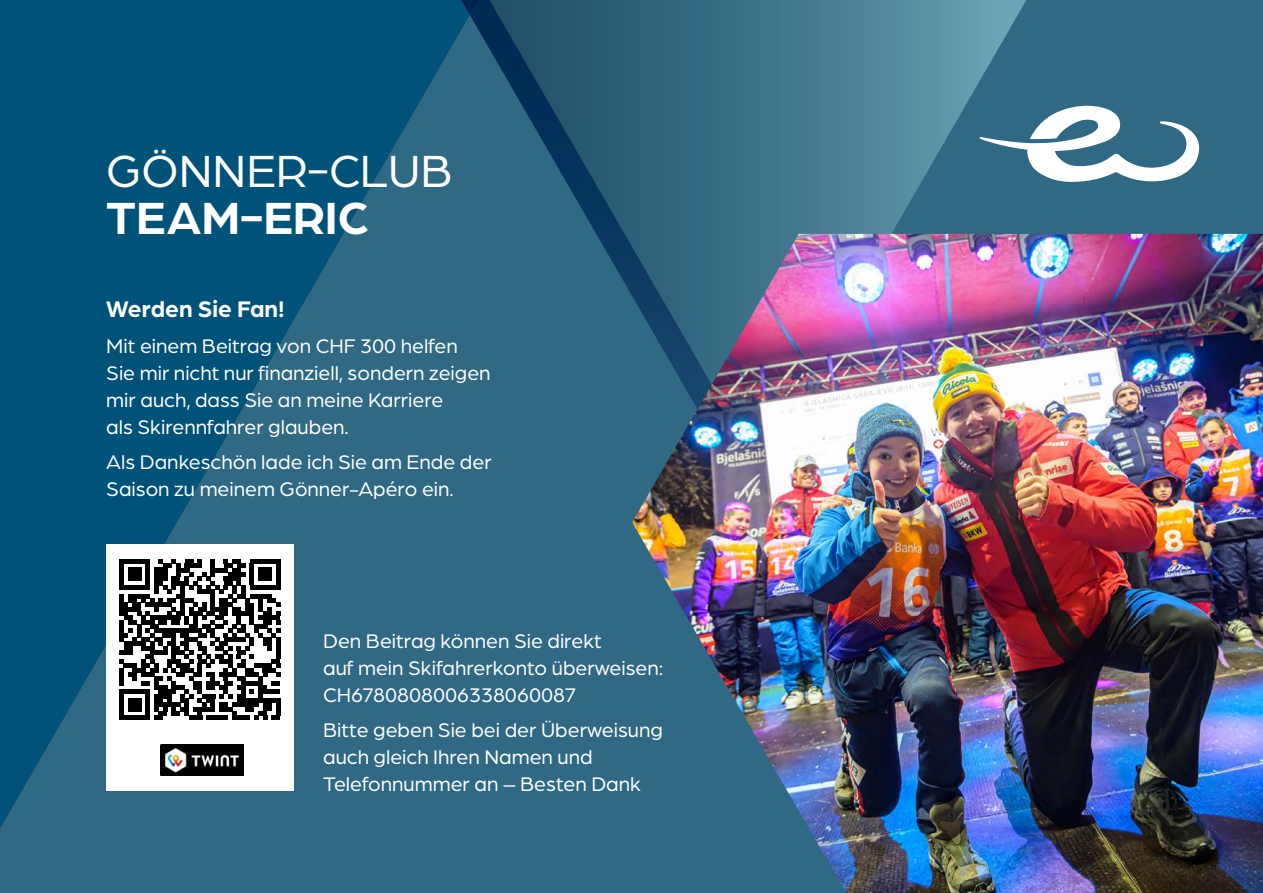
<style>
.page{position:relative;width:1263px;height:893px;background:#306983}
.page>*{position:absolute;margin:0;border:0;box-sizing:border-box;transform-origin:0 0}
.t1{font:48px "Arboria";color:#fff}
.t2{font:700 48px "Arboria";color:#fff}
.t3{font:700 24px "Arboria";color:#fff}
.t4{font:21px/27px "Arboria";color:#fff}
</style>
<div class="page">
<svg style="left:0;top:0;width:456px;height:828px;fill:#005278"></svg>
<svg style="left:883px;top:0;width:146px;height:234px"></svg>
<svg style="left:456px;top:0;width:427px;height:295px"></svg>
<svg style="left:979px;top:106px;width:220px;height:76px"></svg>
<img style="left:632px;top:234px;width:631px;height:659px">
<div style="left:106px;top:544px;width:187px;height:247px;background:#fff"></div>
<svg style="left:119px;top:559px;width:161px;height:161px"></svg>
<img style="left:160px;top:744px;width:84px;height:32px">
<h1 class="t1" style="left:106px;top:140px;width:348px">GÖNNER-CLUB</h1>
<h1 class="t2" style="left:106px;top:185px;width:264px">TEAM-ERIC</h1>
<p class="t3" style="left:106px;top:293px;width:180px">Werden Sie Fan!</p>
<p class="t4" style="left:106px;top:332px;width:386px">Mit einem Beitrag von CHF 300 helfen Sie mir nicht nur finanziell, sondern zeigen mir auch, dass Sie an meine Karriere<br>als Skirennfahrer glauben.</p>
<p class="t4" style="left:106px;top:448px;width:387px">Als Dankeschön lade ich Sie am Ende der<br>Saison zu meinem Gönner-Apéro ein.</p>
<p class="t4" style="left:323px;top:626px;width:342px">Den Beitrag können Sie direkt<br>auf mein Skifahrerkonto überweisen:<br>CH6780808006338060087</p>
<p class="t4" style="left:323px;top:716px;width:341px">Bitte geben Sie bei der Überweisung auch gleich Ihren Namen und<br>Telefonnummer an – Besten Dank</p>
</div>
